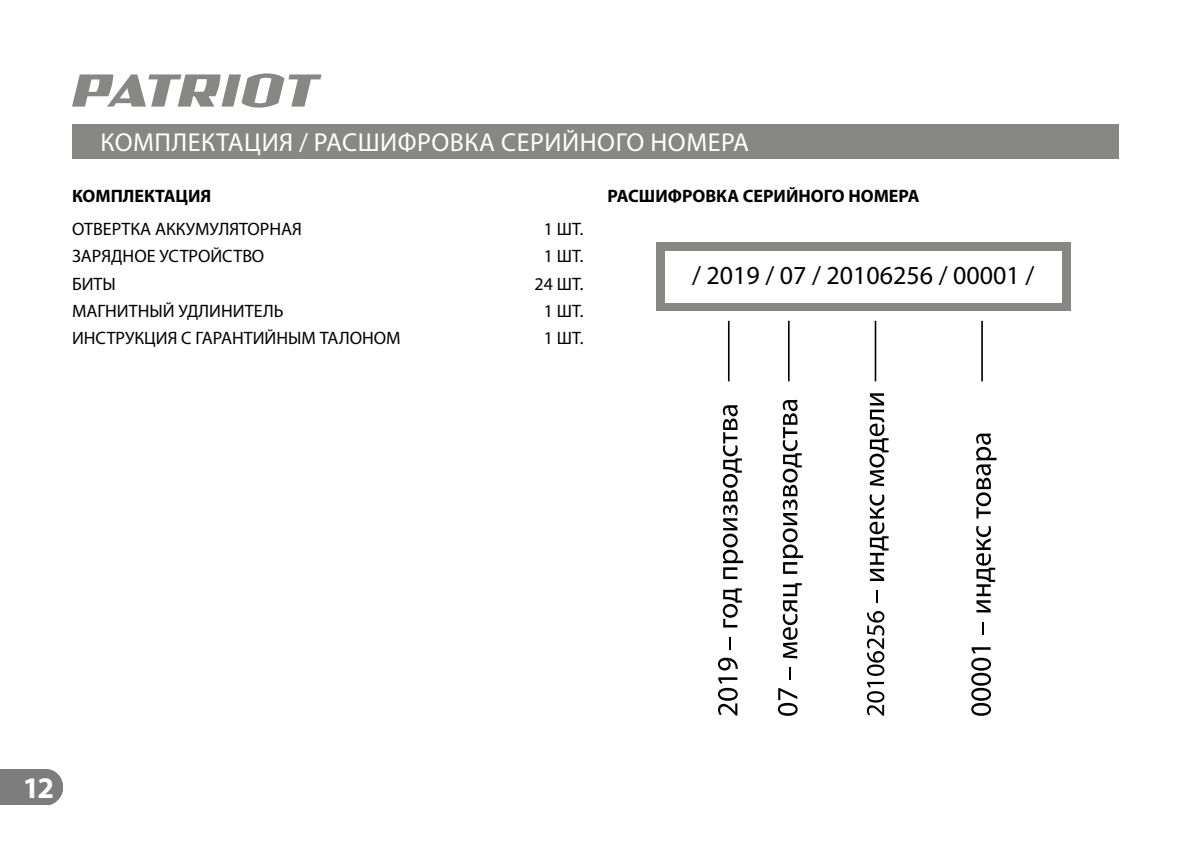
<style>
.page{position:relative;width:1191px;height:842px;background:#fff}
.page>*{position:absolute;margin:0;border:0;box-sizing:border-box;transform-origin:0 0}
.t1{font:700 30px "Myriad Pro";color:#fff}
.t2{font:26px "Myriad Pro";letter-spacing:.02em;color:#fff}
.t3{font:26px "Myriad Pro";color:#000}
.t4{font:18px "Myriad Pro";color:#000}
.t5{font:700 18px "Myriad Pro";color:#000}
</style>
<div class="page">
<div style="left:0;top:770px;width:62px;height:35px;background:#7d7d7d"></div>
<svg style="left:72px;top:73px;width:249px;height:35px"></svg>
<div style="left:72px;top:124px;width:1047px;height:34px;background:#878786"></div>
<svg style="left:718px;top:677px;width:19px;height:38px"></svg>
<svg style="left:718px;top:658px;width:19px;height:12px"></svg>
<svg style="left:729px;top:637px;width:2px;height:13px"></svg>
<svg style="left:723px;top:588px;width:19px;height:39px"></svg>
<svg style="left:723px;top:405px;width:20px;height:174px"></svg>
<svg style="left:778px;top:688px;width:19px;height:28px"></svg>
<svg style="left:789px;top:667px;width:1px;height:13px"></svg>
<svg style="left:782px;top:583px;width:20px;height:75px"></svg>
<svg style="left:782px;top:400px;width:21px;height:174px"></svg>
<svg style="left:867px;top:682px;width:17px;height:34px"></svg>
<svg style="left:867px;top:611px;width:17px;height:65px"></svg>
<svg style="left:876px;top:590px;width:1px;height:13px"></svg>
<svg style="left:869px;top:494px;width:19px;height:87px"></svg>
<svg style="left:869px;top:393px;width:19px;height:93px"></svg>
<svg style="left:971px;top:647px;width:20px;height:69px"></svg>
<svg style="left:982px;top:622px;width:2px;height:12px"></svg>
<svg style="left:976px;top:526px;width:19px;height:86px"></svg>
<svg style="left:976px;top:433px;width:20px;height:85px"></svg>
<hr style="left:728px;top:321px;width:1px;height:60px;background:#000">
<hr style="left:788px;top:321px;width:1px;height:60px;background:#000">
<hr style="left:874px;top:321px;width:2px;height:60px;background:#000">
<hr style="left:981px;top:321px;width:2px;height:60px;background:#000">
<div style="left:656px;top:243px;width:414px;height:68px;background:#878786"></div>
<div style="left:664px;top:251px;width:397px;height:51px;background:#fff"></div>
<h2 class="t2" style="left:101px;top:129px;width:650px">КОМПЛЕКТАЦИЯ / РАСШИФРОВКА СЕРИЙНОГО НОМЕРА</h2>
<p class="t5" style="left:72px;top:187px;width:141px">КОМПЛЕКТАЦИЯ</p>
<p class="t4" style="left:72px;top:220px;width:231px">ОТВЕРТКА АККУМУЛЯТОРНАЯ</p>
<p class="t4" style="left:544px;top:220px;width:41px">1 ШТ.</p>
<p class="t4" style="left:72px;top:247px;width:194px">ЗАРЯДНОЕ УСТРОЙСТВО</p>
<p class="t4" style="left:544px;top:247px;width:41px">1 ШТ.</p>
<p class="t4" style="left:72px;top:274px;width:45px">БИТЫ</p>
<p class="t4" style="left:534px;top:274px;width:50px">24 ШТ.</p>
<p class="t4" style="left:72px;top:302px;width:213px">МАГНИТНЫЙ УДЛИНИТЕЛЬ</p>
<p class="t4" style="left:544px;top:302px;width:41px">1 ШТ.</p>
<p class="t4" style="left:72px;top:329px;width:330px">ИНСТРУКЦИЯ С ГАРАНТИЙНЫМ ТАЛОНОМ</p>
<p class="t4" style="left:544px;top:329px;width:41px">1 ШТ.</p>
<p class="t5" style="left:607px;top:187px;width:314px">РАСШИФРОВКА СЕРИЙНОГО НОМЕРА</p>
<h2 class="t3" style="left:692px;top:263px;width:344px">/ 2019 / 07 / 20106256 / 00001 /</h2>
<h1 class="t1" style="left:23px;top:773px;width:33px">12</h1>
</div>
